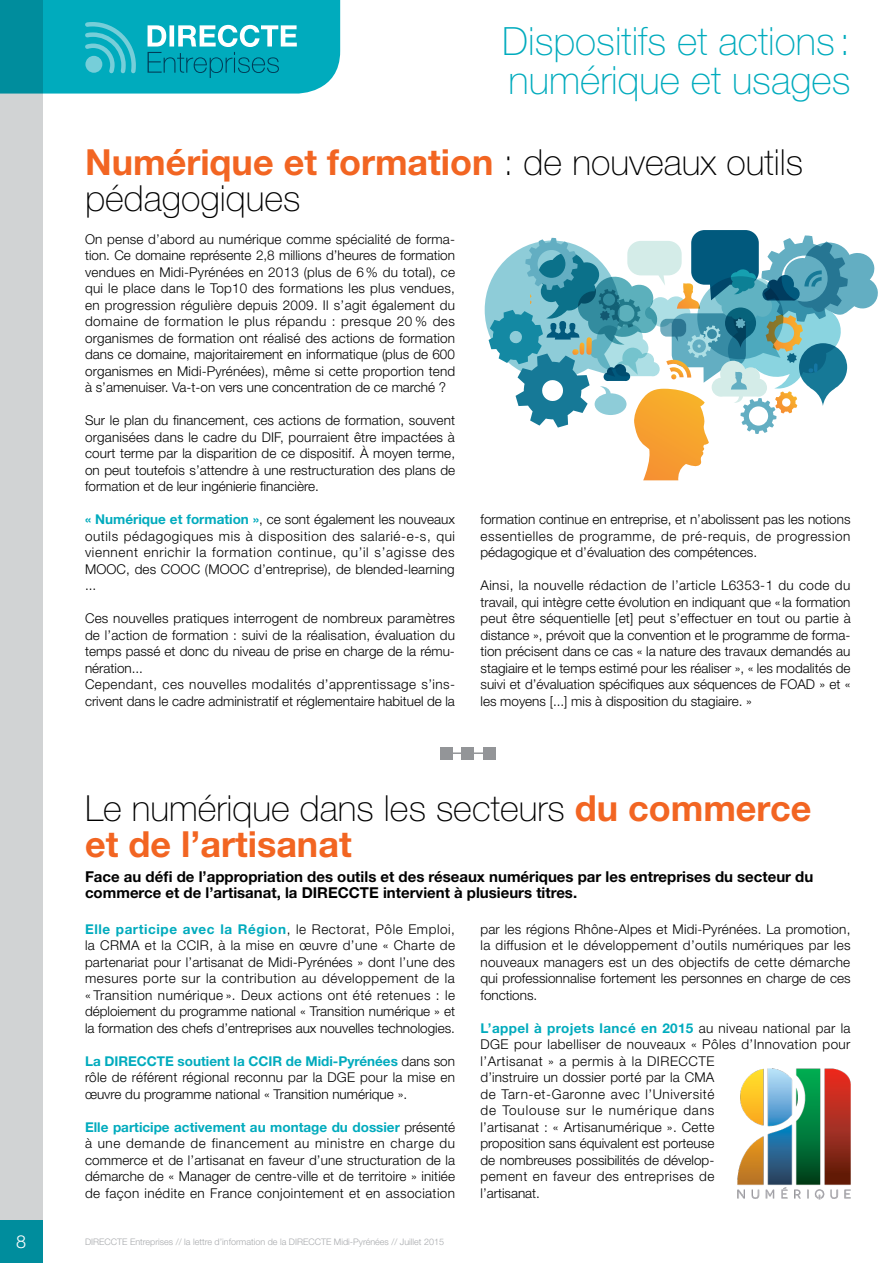
<style>
.page{position:relative;width:893px;height:1263px;background:#fff}
.page>*{position:absolute;margin:0;border:0;box-sizing:border-box;transform-origin:0 0}
.t1{font:100 39px/39px "Helvetica Neue LT Std";color:#00abbd}
.t2{font:100 36px/36px "Helvetica Neue LT Std";color:#000}
.t3{font:300 18px "Helvetica Neue LT Std";color:#fff}
.t4{font:700 15px/16.5px "Helvetica Neue LT Std";color:#000}
.t5{font:300 13.5px/16.5px "Helvetica Neue LT Std";color:#000;text-align:justify}
.t6{font:300 13.5px/16.5px "Helvetica Neue LT Std";letter-spacing:.03em;color:#000}
.t7{font:300 9px "Helvetica Neue LT Std";color:#a7a9ac}
.s1{font-weight:700;color:#f26522}
.s2{font-weight:700;color:#00abbd}
</style>
<div class="page">
<div style="left:0;top:0;width:43px;height:1263px;background:#d1d3d4"></div>
<svg style="left:0;top:0;width:340px;height:94px;background:#14acbc"></svg>
<div style="left:440px;top:747px;width:13px;height:13px;background:#939598"></div>
<div style="left:461px;top:747px;width:13px;height:13px;background:#939598"></div>
<div style="left:483px;top:747px;width:12px;height:13px;background:#939598"></div>
<hr style="left:449px;top:752px;width:42px;height:2px;background:#939598">
<img style="left:738px;top:1068px;width:112px;height:131px">
<svg style="left:485px;top:230px;width:393px;height:250px"></svg>
<h1 class="t1" style="left:502px;top:21px;width:350px">Dispositifs et actions : numérique et usages</h1>
<h2 class="t2" style="left:85px;top:144px;width:720px"><span class="s1">Numérique et formation</span> : de nouveaux outils pédagogiques</h2>
<p class="t5" style="left:85px;top:230px;width:372px">On pense d’abord au numérique comme spécialité de forma&shy;tion. Ce domaine représente 2,8 millions d’heures de formation vendues en Midi-Pyrénées en 2013 (plus de 6% du total), ce qui le place dans le Top10 des formations les plus vendues, en progression régulière depuis 2009. Il s’agit également du domaine de formation le plus répandu : presque 20 % des organismes de formation ont réalisé des actions de formation dans ce domaine, majoritairement en informatique (plus de 600 organismes en Midi-Pyrénées), même si cette proportion tend à s’amenuiser. Va-t-on vers une concentration de ce marché ?</p>
<p class="t5" style="left:85px;top:412px;width:372px">Sur le plan du financement, ces actions de formation, souvent organisées dans le cadre du DIF, pourraient être impactées à court terme par la disparition de ce dispositif. À moyen terme, on peut toutefois s’attendre à une restructuration des plans de formation et de leur ingénierie financière.</p>
<p class="t5" style="left:85px;top:511px;width:372px"><span class="s2">« Numérique et formation »</span>, ce sont également les nouveaux outils pédagogiques mis à disposition des salarié-e-s, qui viennent enrichir la formation continue, qu’il s’agisse des MOOC, des COOC (MOOC d’entreprise), de blended-learning ...</p>
<p class="t5" style="left:85px;top:610px;width:371px;text-align:left">Ces nouvelles pratiques interrogent de nombreux paramètres de l’action de formation : suivi de la réalisation, évaluation du temps passé et donc du niveau de prise en charge de la rému&shy;nération...<br>Cependant, ces nouvelles modalités d’apprentissage s’ins&shy;crivent dans le cadre administratif et réglementaire habituel de la</p>
<p class="t5" style="left:480px;top:511px;width:371px">formation continue en entreprise, et n’abolissent pas les notions essentielles de programme, de pré-requis, de progression pédagogique et d’évaluation des compétences.</p>
<p class="t5" style="left:480px;top:577px;width:372px">Ainsi, la nouvelle rédaction de l’article L6353-1 du code du travail, qui intègre cette évolution en indiquant que « la formation peut être séquentielle [et] peut s’effectuer en tout ou partie à distance », prévoit que la convention et le programme de forma&shy;tion précisent dans ce cas « la nature des travaux demandés au stagiaire et le temps estimé pour les réaliser », « les modalités de suivi et d’évaluation spécifiques aux séquences de FOAD » et « les moyens [...] mis à disposition du stagiaire. »</p>
<h2 class="t2" style="left:85px;top:790px;width:728px">Le numérique dans les secteurs <span class="s1">du commerce et de l’artisanat</span></h2>
<p class="t4" style="left:85px;top:868px;width:730px">Face au défi de l’appropriation des outils et des réseaux numériques par les entreprises du secteur du commerce et de l’artisanat, la DIRECCTE intervient à plusieurs titres.</p>
<p class="t5" style="left:85px;top:920px;width:372px"><span class="s2">Elle participe avec la Région</span>, le Rectorat, Pôle Emploi, la CRMA et la CCIR, à la mise en œuvre d’une « Charte de partenariat pour l’artisanat de Midi-Pyrénées » dont l’une des mesures porte sur la contribution au développement de la « Transition numérique ». Deux actions ont été retenues : le déploiement du programme national « Transition numérique » et la formation des chefs d’entreprises aux nouvelles technologies.</p>
<p class="t5" style="left:85px;top:1052px;width:371px"><span class="s2">La DIRECCTE soutient la CCIR de Midi-Pyrénées</span> dans son rôle de référent régional reconnu par la DGE pour la mise en œuvre du programme national « Transition numérique ».</p>
<p class="t5" style="left:85px;top:1118px;width:372px"><span class="s2">Elle participe activement au montage du dossier</span> présenté à une demande de financement au ministre en charge du commerce et de l’artisanat en faveur d’une structuration de la démarche de « Manager de centre-ville et de territoire » initiée de façon inédite en France conjointement et en association</p>
<h3 class="t3" style="left:16px;top:1231px;width:12px">8</h3>
<p class="t7" style="left:85px;top:1236px;width:361px">DIRECCTE Entreprises // la lettre d’information de la DIRECCTE Midi-Pyrénées // Juillet 2015</p>
<p class="t5" style="left:480px;top:920px;width:372px">par les régions Rhône-Alpes et Midi-Pyrénées. La promotion, la diffusion et le développement d’outils numériques par les nouveaux managers est un des objectifs de cette démarche qui professionnalise fortement les personnes en charge de ces fonctions.</p>
<p class="t6" style="left:480px;top:1019px;width:372px"><span class="s2">L’appel à projets lancé en 2015</span> au niveau national par la DGE pour labelliser de nouveaux « Pôles d’Innovation pour l’Artisanat » a permis à la DIRECCTE<br>d’instruire un dossier porté par la CMA<br>de Tarn-et-Garonne avec l’Université<br>de Toulouse sur le numérique dans<br>l’artisanat : « Artisanumérique ». Cette<br>proposition sans équivalent est porteuse<br>de nombreuses possibilités de dévelop-<br>pement en faveur des entreprises de<br>l’artisanat.</p>
</div>
